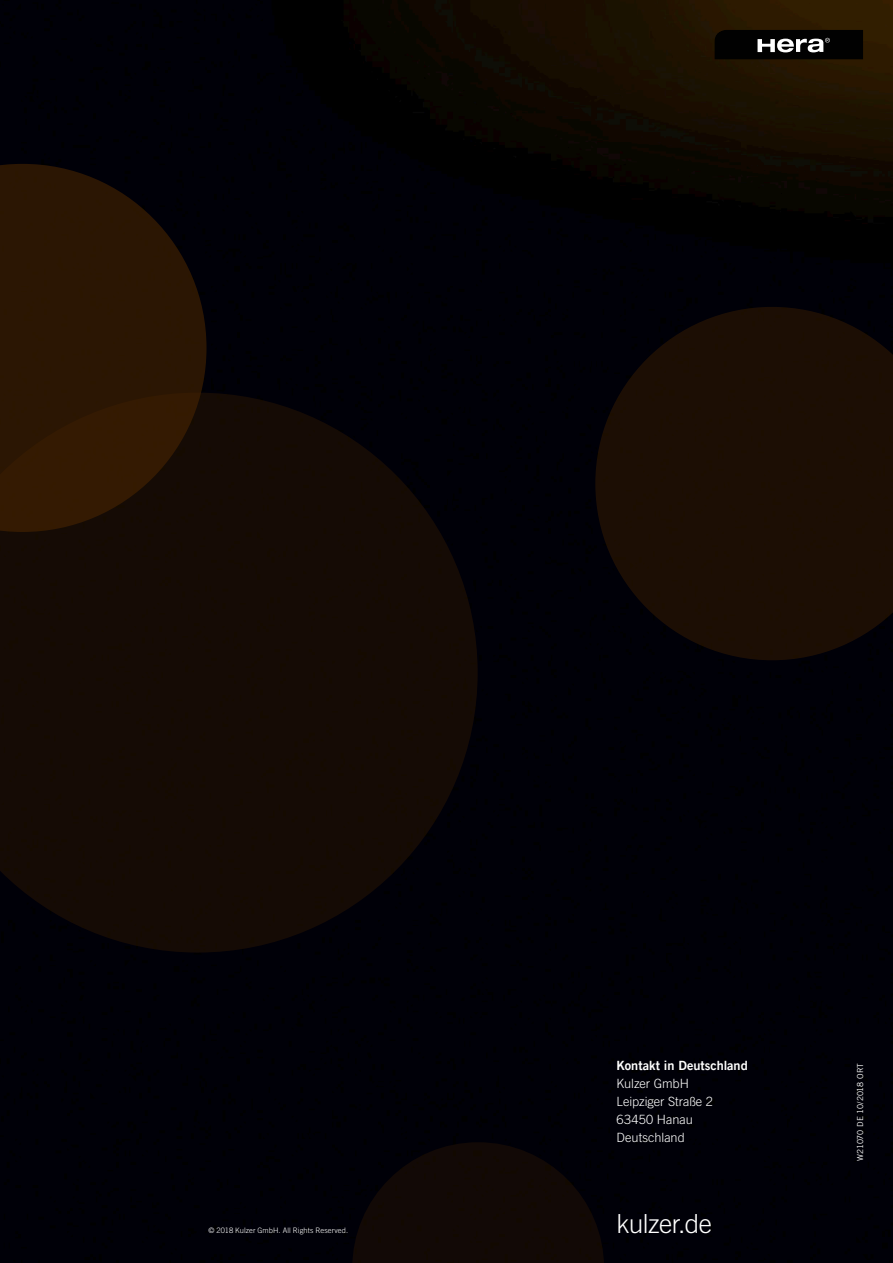
<style>
.page{position:relative;width:893px;height:1263px;background:#fff}
.page>*{position:absolute;margin:0;border:0;box-sizing:border-box;transform-origin:0 0}
.t1{font:300 26.25px "Trade Gothic LT Com";letter-spacing:-.025em;color:#fff}
.t2{font:300 12.75px/18px "Trade Gothic LT Com";color:#fff}
.t3{font:12.75px "Trade Gothic LT Com Bd 2";color:#fff}
.t4{font:8.25px "Trade Gothic LT Com";letter-spacing:-.015em;color:#fff}
.t5{font:300 7.5px "Trade Gothic LT Com";letter-spacing:.01em;color:#fff}
</style>
<div class="page">
<img style="left:0;top:0;width:893px;height:1263px">
<svg style="left:595px;top:307px;width:298px;height:353px;background:#170b04"></svg>
<svg style="left:0;top:393px;width:478px;height:559px;background:#110905"></svg>
<svg style="left:0;top:164px;width:207px;height:368px;background:#261303"></svg>
<svg style="left:352px;top:1142px;width:252px;height:121px;background:#0d0605"></svg>
<svg style="left:714px;top:30px;width:149px;height:30px;background:#1f1e1e"></svg>
<p class="t5" style="left:208px;top:1226px;width:141px">© 2018 Kulzer GmbH. All Rights Reserved.</p>
<p class="t3" style="left:617px;top:1058px;width:133px">Kontakt in Deutschland</p>
<p class="t2" style="left:617px;top:1074px;width:98px">Kulzer GmbH<br>Leipziger Straße 2<br>63450 Hanau<br>Deutschland</p>
<h1 class="t1" style="left:617px;top:1208px;width:97px">kulzer.de</h1>
<p class="t4" style="left:855px;top:1161px;width:99px;rotate:-90deg">W21070 DE 10/2018 ORT</p>
</div>
